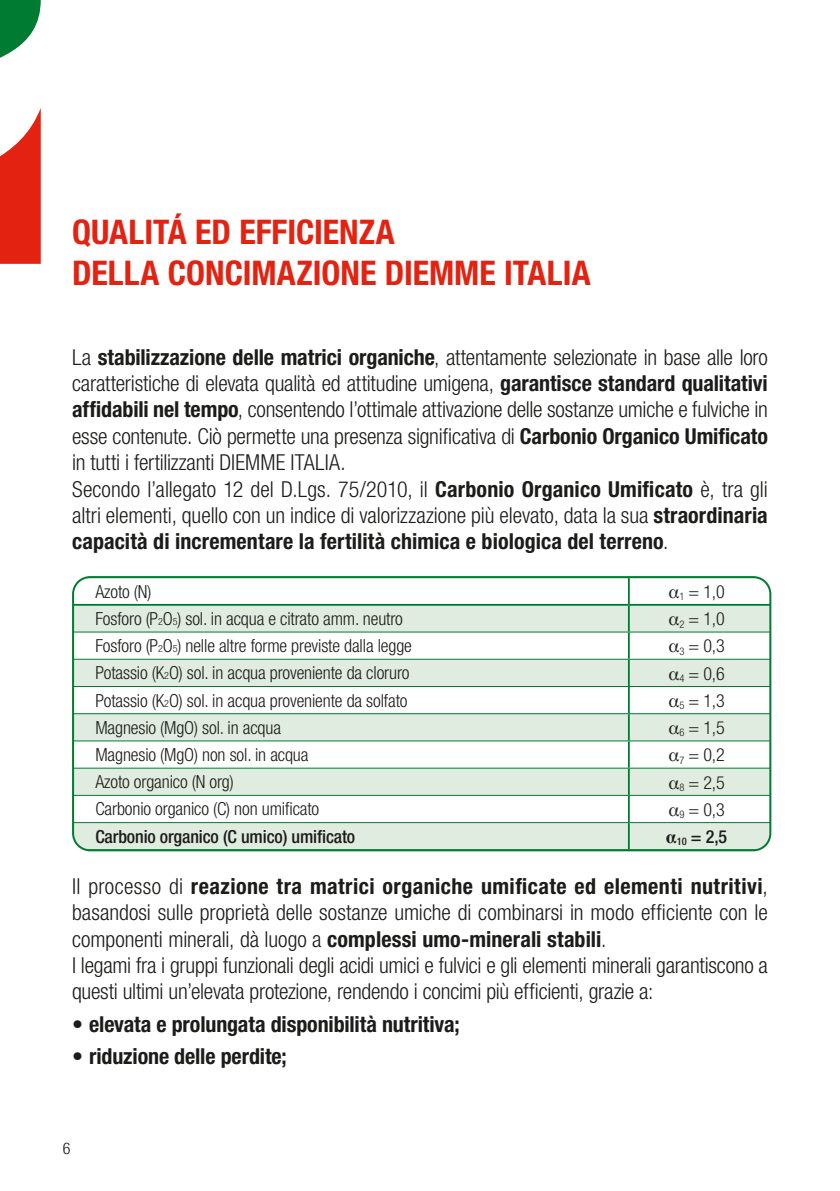
<style>
.page{position:relative;width:840px;height:1191px;background:#fff}
.page>*{position:absolute;margin:0;border:0;box-sizing:border-box;transform-origin:0 0}
.t1{font:700 condensed 34px/40.8px "Helvetica Neue LT Std";color:#e42212}
.t2{font:300 condensed 22px/26.4px "Helvetica Neue LT Std";letter-spacing:-.01em;color:#1c1c1a;text-align:justify}
.t3{font:700 condensed 22px "Helvetica Neue LT Std";letter-spacing:-.005em;color:#1c1c1a}
.t4{font:300 condensed 18px "Helvetica Neue LT Std";letter-spacing:-.005em;color:#1c1c1a}
.t5{font:500 condensed 18px "Helvetica Neue LT Std";letter-spacing:-.005em;color:#1c1c1a}
.t6{font:300 condensed 16px "Helvetica Neue LT Std";color:#1c1c1a}
.s1{font-weight:700}
.s2{font-family:"Times";font-weight:400;font-stretch:normal}
.s3{font-size:10px}
.s4{font-family:"Times";font-weight:700;font-stretch:normal}
</style>
<div class="page">
<svg style="left:0;top:0;width:41px;height:264px"></svg>
<svg style="left:75px;top:579px;width:693px;height:25px"></svg>
<svg style="left:75px;top:606px;width:694px;height:243px;fill:#e1ece0"></svg>
<hr style="left:73px;top:577px;width:555px;height:1px;background:#007c32">
<hr style="left:627px;top:578px;width:2px;height:26px;background:#007c32">
<hr style="left:628px;top:577px;width:142px;height:1px;background:#007c32">
<hr style="left:73px;top:604px;width:555px;height:2px;background:#007c32">
<hr style="left:627px;top:606px;width:2px;height:25px;background:#007c32">
<hr style="left:628px;top:604px;width:141px;height:2px;background:#007c32">
<hr style="left:73px;top:631px;width:555px;height:1px;background:#007c32">
<hr style="left:627px;top:632px;width:2px;height:27px;background:#007c32">
<hr style="left:628px;top:631px;width:142px;height:1px;background:#007c32">
<hr style="left:73px;top:659px;width:555px;height:1px;background:#007c32">
<hr style="left:627px;top:660px;width:2px;height:26px;background:#007c32">
<hr style="left:628px;top:659px;width:142px;height:1px;background:#007c32">
<hr style="left:73px;top:686px;width:555px;height:1px;background:#007c32">
<hr style="left:627px;top:687px;width:2px;height:26px;background:#007c32">
<hr style="left:628px;top:686px;width:142px;height:1px;background:#007c32">
<hr style="left:73px;top:713px;width:555px;height:1px;background:#007c32">
<hr style="left:627px;top:714px;width:2px;height:26px;background:#007c32">
<hr style="left:628px;top:713px;width:142px;height:1px;background:#007c32">
<hr style="left:73px;top:740px;width:555px;height:1px;background:#007c32">
<hr style="left:627px;top:741px;width:2px;height:26px;background:#007c32">
<hr style="left:628px;top:740px;width:142px;height:1px;background:#007c32">
<hr style="left:73px;top:767px;width:555px;height:1px;background:#007c32">
<hr style="left:627px;top:768px;width:2px;height:27px;background:#007c32">
<hr style="left:628px;top:767px;width:142px;height:1px;background:#007c32">
<hr style="left:73px;top:795px;width:555px;height:1px;background:#007c32">
<hr style="left:627px;top:796px;width:2px;height:26px;background:#007c32">
<hr style="left:628px;top:795px;width:142px;height:1px;background:#007c32">
<hr style="left:73px;top:822px;width:555px;height:1px;background:#007c32">
<hr style="left:73px;top:849px;width:555px;height:1px;background:#007c32">
<hr style="left:627px;top:823px;width:2px;height:26px;background:#007c32">
<hr style="left:628px;top:822px;width:142px;height:1px;background:#007c32">
<hr style="left:628px;top:849px;width:142px;height:1px;background:#007c32">
<div style="left:72px;top:576px;width:699px;height:275px;border:2px solid #007c32;border-radius:17px"></div>
<p class="t1" style="left:72px;top:211px;width:520px">QUALITÁ ED EFFICIENZA<br>DELLA CONCIMAZIONE DIEMME ITALIA</p>
<p class="t2" style="left:72px;top:343px;width:697px">La <span class="s1">stabilizzazione delle matrici organiche</span>, attentamente selezionate in base alle loro caratteristiche di elevata qualità ed attitudine umigena, <span class="s1">garantisce standard qualitativi affidabili nel tempo</span>, consentendo l’ottimale attivazione delle sostanze umiche e fulviche in esse contenute. Ciò permette una presenza significativa di <span class="s1">Carbonio Organico Umificato </span>in tutti i fertilizzanti DIEMME ITALIA.</p>
<p class="t2" style="left:72px;top:475px;width:697px">Secondo l’allegato 12 del D.Lgs. 75/2010, il <span class="s1">Carbonio Organico Umificato</span> è, tra gli altri elementi, quello con un indice di valorizzazione più elevato, data la sua <span class="s1">straordinaria capacità di incrementare la fertilità chimica e biologica del terreno</span>.</p>
<p class="t4" style="left:95px;top:581px;width:57px">Azoto (N)</p>
<p class="t4" style="left:668px;top:581px;width:58px"><span class="s2">α</span><sub>1</sub> = 1,0</p>
<p class="t4" style="left:95px;top:608px;width:309px">Fosforo (P<span class="s3">2</span>O<span class="s3">5</span>) sol. in acqua e citrato amm. neutro</p>
<p class="t4" style="left:668px;top:608px;width:58px"><span class="s2">α</span><sub>2</sub> = 1,0</p>
<p class="t4" style="left:95px;top:635px;width:318px">Fosforo (P<span class="s3">2</span>O<span class="s3">5</span>) nelle altre forme previste dalla legge</p>
<p class="t4" style="left:668px;top:635px;width:58px"><span class="s2">α</span><sub>3</sub> = 0,3</p>
<p class="t4" style="left:95px;top:662px;width:315px">Potassio (K<span class="s3">2</span>O) sol. in acqua proveniente da cloruro</p>
<p class="t4" style="left:668px;top:663px;width:58px"><span class="s2">α</span><sub>4</sub> = 0,6</p>
<p class="t4" style="left:95px;top:690px;width:313px">Potassio (K<span class="s3">2</span>O) sol. in acqua proveniente da solfato</p>
<p class="t4" style="left:668px;top:690px;width:58px"><span class="s2">α</span><sub>5</sub> = 1,3</p>
<p class="t4" style="left:95px;top:717px;width:187px">Magnesio (MgO) sol. in acqua</p>
<p class="t4" style="left:668px;top:717px;width:58px"><span class="s2">α</span><sub>6</sub> = 1,5</p>
<p class="t4" style="left:95px;top:744px;width:214px">Magnesio (MgO) non sol. in acqua</p>
<p class="t4" style="left:668px;top:744px;width:58px"><span class="s2">α</span><sub>7</sub> = 0,2</p>
<p class="t4" style="left:95px;top:771px;width:140px">Azoto organico (N org)</p>
<p class="t4" style="left:668px;top:772px;width:58px"><span class="s2">α</span><sub>8</sub> = 2,5</p>
<p class="t4" style="left:95px;top:798px;width:225px">Carbonio organico (C) non umificato</p>
<p class="t4" style="left:668px;top:799px;width:58px"><span class="s2">α</span><sub>9</sub> = 0,3</p>
<p class="t5" style="left:95px;top:825px;width:261px">Carbonio organico (C umico) umificato</p>
<p class="t5" style="left:665px;top:826px;width:63px"><span class="s4">α</span><sub>10</sub> = 2,5</p>
<p class="t2" style="left:72px;top:872px;width:697px">Il processo di <span class="s1">reazione tra matrici organiche umificate ed elementi nutritivi</span>, basandosi sulle proprietà delle sostanze umiche di combinarsi in modo efficiente con le componenti minerali, dà luogo a <span class="s1">complessi umo-minerali stabili</span>.</p>
<p class="t2" style="left:72px;top:951px;width:697px">I legami fra i gruppi funzionali degli acidi umici e fulvici e gli elementi minerali garantiscono a questi ultimi un’elevata protezione, rendendo i concimi più efficienti, grazie a:</p>
<p class="t3" style="left:72px;top:1010px;width:389px">• elevata e prolungata disponibilità nutritiva;</p>
<p class="t3" style="left:72px;top:1042px;width:216px">• riduzione delle perdite;</p>
<p class="t6" style="left:63px;top:1139px;width:9px">6</p>
</div>
